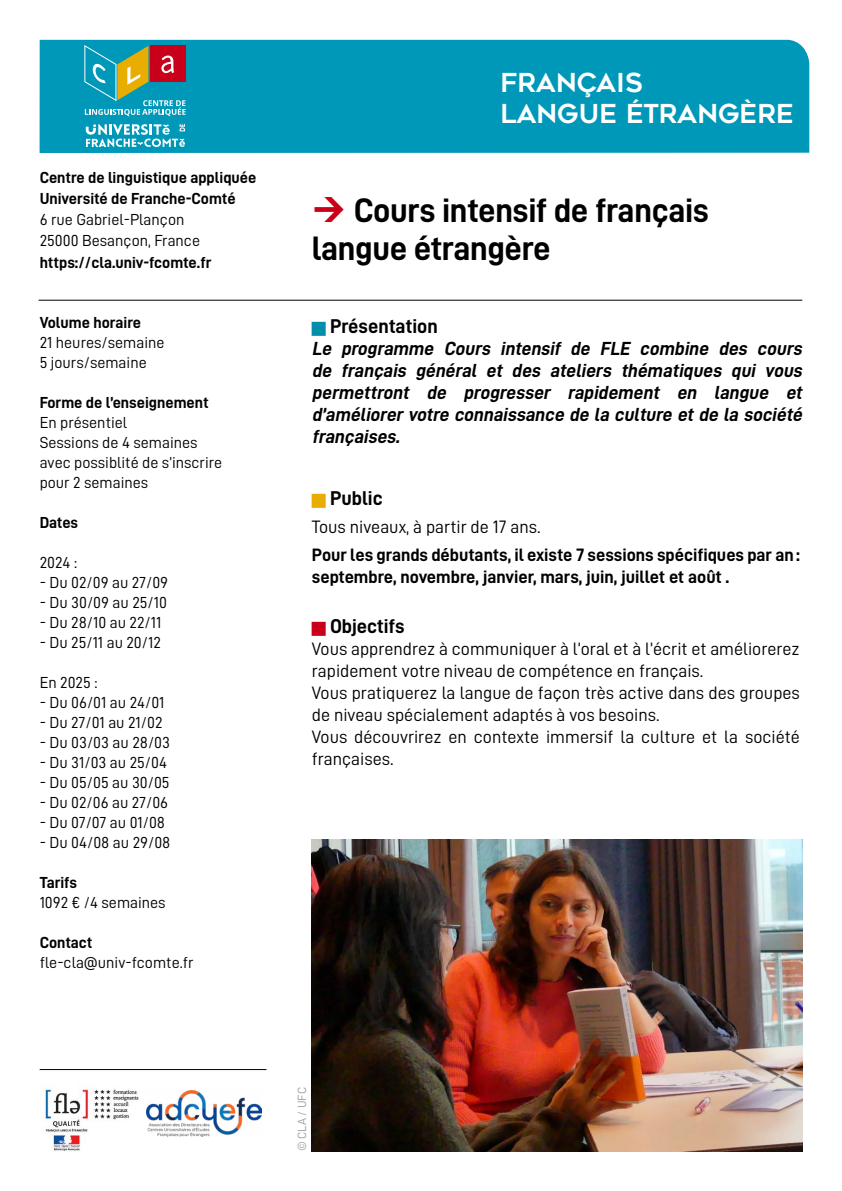
<style>
.page{position:relative;width:842px;height:1191px;background:#fff}
.page>*{position:absolute;margin:0;border:0;box-sizing:border-box;transform-origin:0 0}
.t1{font:34px/38px "D DIN Bold";letter-spacing:-.01em;color:#000}
.t2{font:26px/31.2px "Geometos";color:#fff}
.t3{font:20px "D DIN Bold";color:#000}
.t4{font:italic 19px/22px "D DIN Bold";color:#000;text-align:justify}
.t5{font:18px/22px "D DIN";color:#000}
.t6{font:18px/22px "D DIN Bold";color:#000}
.t7{font:16px/20px "D DIN";color:#000}
.t8{font:16px/21.2px "D DIN Bold";color:#000}
.t9{font:12px "D DIN";color:#9c9e9f}
</style>
<div class="page">
<div style="left:40px;top:40px;width:769px;height:113px;background:#0098b8"></div>
<svg style="left:86px;top:124px;width:99px;height:23px"></svg>
<svg style="left:84px;top:45px;width:102px;height:71px;background:#608c8a"></svg>
<hr style="left:39px;top:300px;width:763px;height:1px;background:#000">
<img style="left:45px;top:1089px;width:94px;height:62px">
<img style="left:312px;top:839px;width:490px;height:312px">
<hr style="left:40px;top:1069px;width:226px;height:1px;background:#000">
<img style="left:146px;top:1090px;width:115px;height:46px">
<p class="t8" style="left:40px;top:166px;width:218px">Centre de linguistique appliquée<br>Université de Franche-Comté</p>
<p class="t7" style="left:40px;top:209px;width:162px;line-height:21.2px">6 rue Gabriel-Plançon<br>25000 Besançon, France</p>
<p class="t8" style="left:40px;top:251px;width:173px">https://cla.univ-fcomte.fr</p>
<p class="t8" style="left:40px;top:312px;width:103px">Volume horaire</p>
<p class="t7" style="left:40px;top:332px;width:126px">21 heures/semaine<br>5 jours/semaine</p>
<p class="t8" style="left:40px;top:392px;width:171px">Forme de l’enseignement</p>
<p class="t7" style="left:40px;top:412px;width:184px">En présentiel<br>Sessions de 4 semaines avec possiblité de s’inscrire pour 2 semaines</p>
<p class="t8" style="left:40px;top:512px;width:40px">Dates</p>
<p class="t7" style="left:40px;top:552px;width:39px">2024 :</p>
<p class="t7" style="left:40px;top:572px;width:130px">- Du 02/09 au 27/09</p>
<p class="t7" style="left:40px;top:592px;width:129px">- Du 30/09 au 25/10</p>
<p class="t7" style="left:40px;top:612px;width:123px">- Du 28/10 au 22/11</p>
<p class="t7" style="left:40px;top:632px;width:123px">- Du 25/11 au 20/12</p>
<p class="t7" style="left:40px;top:672px;width:59px">En 2025 :</p>
<p class="t7" style="left:40px;top:692px;width:126px">- Du 06/01 au 24/01</p>
<p class="t7" style="left:40px;top:712px;width:124px">- Du 27/01 au 21/02</p>
<p class="t7" style="left:40px;top:732px;width:132px">- Du 03/03 au 28/03</p>
<p class="t7" style="left:40px;top:752px;width:129px">- Du 31/03 au 25/04</p>
<p class="t7" style="left:40px;top:772px;width:132px">- Du 05/05 au 30/05</p>
<p class="t7" style="left:40px;top:792px;width:130px">- Du 02/06 au 27/06</p>
<p class="t7" style="left:40px;top:812px;width:127px">- Du 07/07 au 01/08</p>
<p class="t7" style="left:40px;top:832px;width:132px">- Du 04/08 au 29/08</p>
<p class="t8" style="left:40px;top:872px;width:39px">Tarifs</p>
<p class="t7" style="left:40px;top:892px;width:128px">1092 € /4 semaines</p>
<p class="t8" style="left:40px;top:932px;width:54px">Contact</p>
<p class="t7" style="left:40px;top:952px;width:155px">fle-cla@univ-fcomte.fr</p>
<h2 class="t2" style="left:500px;top:67px;width:295px">FRANÇAIS<br>LANGUE ÉTRANGÈRE</h2>
<h1 class="t1" style="left:312px;top:191px;width:399px;text-indent:42px">Cours intensif de français langue étrangère</h1>
<p class="t3" style="left:330px;top:315px;width:109px">Présentation</p>
<p class="t4" style="left:312px;top:337px;width:495px">Le programme Cours intensif de FLE combine des cours de français général et des ateliers thématiques qui vous permettront de progresser rapidement en langue et d’améliorer votre connaissance de la culture et de la société françaises.</p>
<p class="t3" style="left:330px;top:487px;width:54px">Public</p>
<p class="t5" style="left:312px;top:515px;width:230px">Tous niveaux, à partir de 17 ans.</p>
<p class="t6" style="left:312px;top:543px;width:489px">Pour les grands débutants, il existe 7 sessions spécifiques par an: septembre, novembre, janvier, mars, juin, juillet et août .</p>
<p class="t3" style="left:330px;top:614px;width:76px">Objectifs</p>
<p class="t5" style="left:312px;top:637px;width:490px">Vous apprendrez à communiquer à l’oral et à l’écrit et améliorerez rapidement votre niveau de compétence en français.<br>Vous pratiquerez la langue de façon très active dans des groupes de niveau spécialement adaptés à vos besoins.<br>Vous découvrirez en contexte immersif la culture et la société françaises.</p>
<p class="t9" style="left:295px;top:1151px;width:66px;rotate:-90deg">© CLA / UFC</p>
</div>
